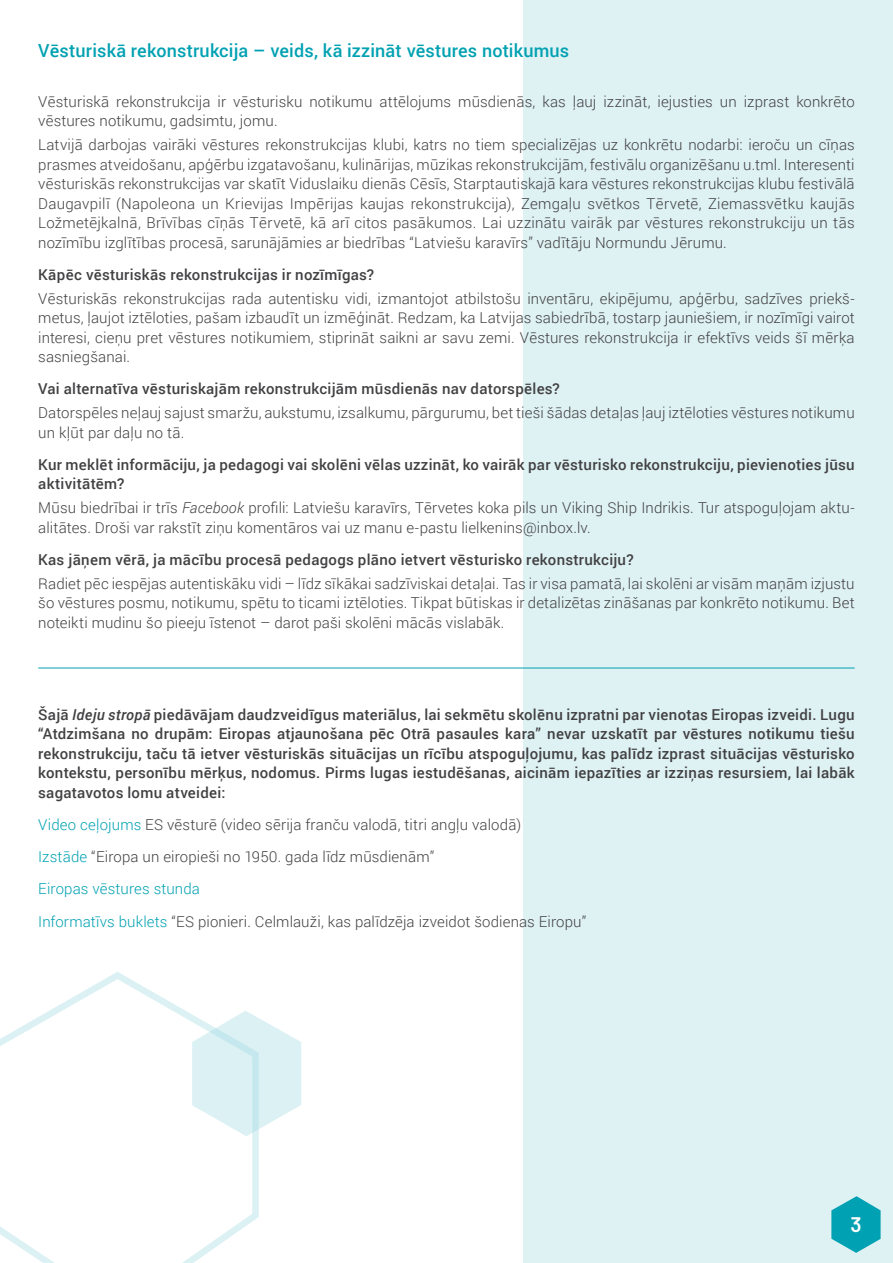
<style>
.page{position:relative;width:893px;height:1263px;background:#fff}
.page>*{position:absolute;margin:0;border:0;box-sizing:border-box;transform-origin:0 0}
.t1{font:600 21px "Barlow";color:#fff}
.t2{font:500 18px "Roboto";letter-spacing:.01em;color:#00a1b2}
.t3{font:300 15px/19.5px "Roboto";letter-spacing:.01em;color:#414042}
.t4{font:500 15px/19.5px "Roboto";letter-spacing:.02em;color:#414042}
.s1{font-style:italic}
.s2{color:#00a1b2}
</style>
<div class="page">
<div style="left:523px;top:0;width:370px;height:1263px;background:#def1f3"></div>
<svg style="left:0;top:972px;width:259px;height:291px"></svg>
<svg style="left:192px;top:1011px;width:109px;height:125px"></svg>
<hr style="left:38px;top:668px;width:817px;height:1px;background:#00a1b2">
<svg style="left:831px;top:1196px;width:50px;height:57px"></svg>
<p class="t2" style="left:38px;top:38px;width:532px">Vēsturiskā rekonstrukcija – veids, kā izzināt vēstures notikumus</p>
<p class="t3" style="left:38px;top:91px;width:818px">Vēsturiskā rekonstrukcija ir vēsturisku notikumu attēlojums mūsdienās, kas ļauj izzināt, iejusties un izprast konkrēto vēstures notikumu, gadsimtu, jomu.</p>
<p class="t3" style="left:38px;top:134px;width:818px;text-align:justify">Latvijā darbojas vairāki vēstures rekonstrukcijas klubi, katrs no tiem specializējas uz konkrētu nodarbi: ieroču un cīņas prasmes atveidošanu, apģērbu izgatavošanu, kulinārijas, mūzikas rekonstrukcijām, festivālu organizēšanu u.tml. Interesenti vēsturiskās rekonstrukcijas var skatīt Viduslaiku dienās Cēsīs, Starptautiskajā kara vēstures rekonstrukcijas klubu festivālā Daugavpilī (Napoleona un Krievijas Impērijas kaujas rekonstrukcija), Zemgaļu svētkos Tērvetē, Ziemassvētku kaujās Ložmetējkalnā, Brīvības cīņās Tērvetē, kā arī citos pasākumos. Lai uzzinātu vairāk par vēstures rekonstrukciju un tās nozīmību izglītības procesā, sarunājāmies ar biedrības “Latviešu karavīrs” vadītāju Normundu Jērumu.</p>
<p class="t4" style="left:38px;top:264px;width:337px">Kāpēc vēsturiskās rekonstrukcijas ir nozīmīgas?</p>
<p class="t3" style="left:38px;top:288px;width:818px;text-align:justify">Vēsturiskās rekonstrukcijas rada autentisku vidi, izmantojot atbilstošu inventāru, ekipējumu, apģērbu, sadzīves priekš&shy;metus, ļaujot iztēloties, pašam izbaudīt un izmēģināt. Redzam, ka Latvijas sabiedrībā, tostarp jauniešiem, ir nozīmīgi vairot interesi, cieņu pret vēstures notikumiem, stiprināt saikni ar savu zemi. Vēstures rekonstrukcija ir efektīvs veids šī mērķa sasniegšanai.</p>
<p class="t4" style="left:38px;top:379px;width:523px">Vai alternatīva vēsturiskajām rekonstrukcijām mūsdienās nav datorspēles?</p>
<p class="t3" style="left:38px;top:402px;width:818px">Datorspēles neļauj sajust smaržu, aukstumu, izsalkumu, pārgurumu, bet tieši šādas detaļas ļauj iztēloties vēstures notikumu un kļūt par daļu no tā.</p>
<p class="t4" style="left:38px;top:454px;width:818px">Kur meklēt informāciju, ja pedagogi vai skolēni vēlas uzzināt, ko vairāk par vēsturisko rekonstrukciju, pievienoties jūsu aktivitātēm?</p>
<p class="t3" style="left:38px;top:497px;width:818px">Mūsu biedrībai ir trīs <span class="s1">Facebook</span> profili: Latviešu karavīrs, Tērvetes koka pils un Viking Ship Indrikis. Tur atspoguļojam aktu&shy;alitātes. Droši var rakstīt ziņu komentāros vai uz manu e-pastu lielkenins@inbox.lv.</p>
<p class="t4" style="left:38px;top:549px;width:597px">Kas jāņem vērā, ja mācību procesā pedagogs plāno ietvert vēsturisko rekonstrukciju?</p>
<p class="t3" style="left:38px;top:573px;width:818px;text-align:justify">Radiet pēc iespējas autentiskāku vidi – līdz sīkākai sadzīviskai detaļai. Tas ir visa pamatā, lai skolēni ar visām maņām izjustu šo vēstures posmu, notikumu, spētu to ticami iztēloties. Tikpat būtiskas ir detalizētas zināšanas par konkrēto notikumu. Bet noteikti mudinu šo pieeju īstenot – darot paši skolēni mācās vislabāk.</p>
<p class="t4" style="left:38px;top:704px;width:818px;text-align:justify">Šajā <span class="s1">Ideju stropā</span> piedāvājam daudzveidīgus materiālus, lai sekmētu skolēnu izpratni par vienotas Eiropas izveidi. Lugu “Atdzimšana no drupām: Eiropas atjaunošana pēc Otrā pasaules kara” nevar uzskatīt par vēstures notikumu tiešu rekonstrukciju, taču tā ietver vēsturiskās situācijas un rīcību atspoguļojumu, kas palīdz izprast situācijas vēsturisko kontekstu, personību mērķus, nodomus. Pirms lugas iestudēšanas, aicinām iepazīties ar izziņas resursiem, lai labāk sagatavotos lomu atveidei:</p>
<p class="t3" style="left:38px;top:808px;width:550px;line-height:32.2px"><span class="s2">Video ceļojums</span> ES vēsturē (video sērija franču valodā, titri angļu valodā)<br><span class="s2">Izstāde</span> “Eiropa un eiropieši no 1950. gada līdz mūsdienām”<br><span class="s2">Eiropas vēstures stunda<br>Informatīvs buklets</span> “ES pionieri. Celmlauži, kas palīdzēja izveidot šodienas Eiropu”</p>
<h1 class="t1" style="left:850px;top:1208px;width:13px">3</h1>
</div>
